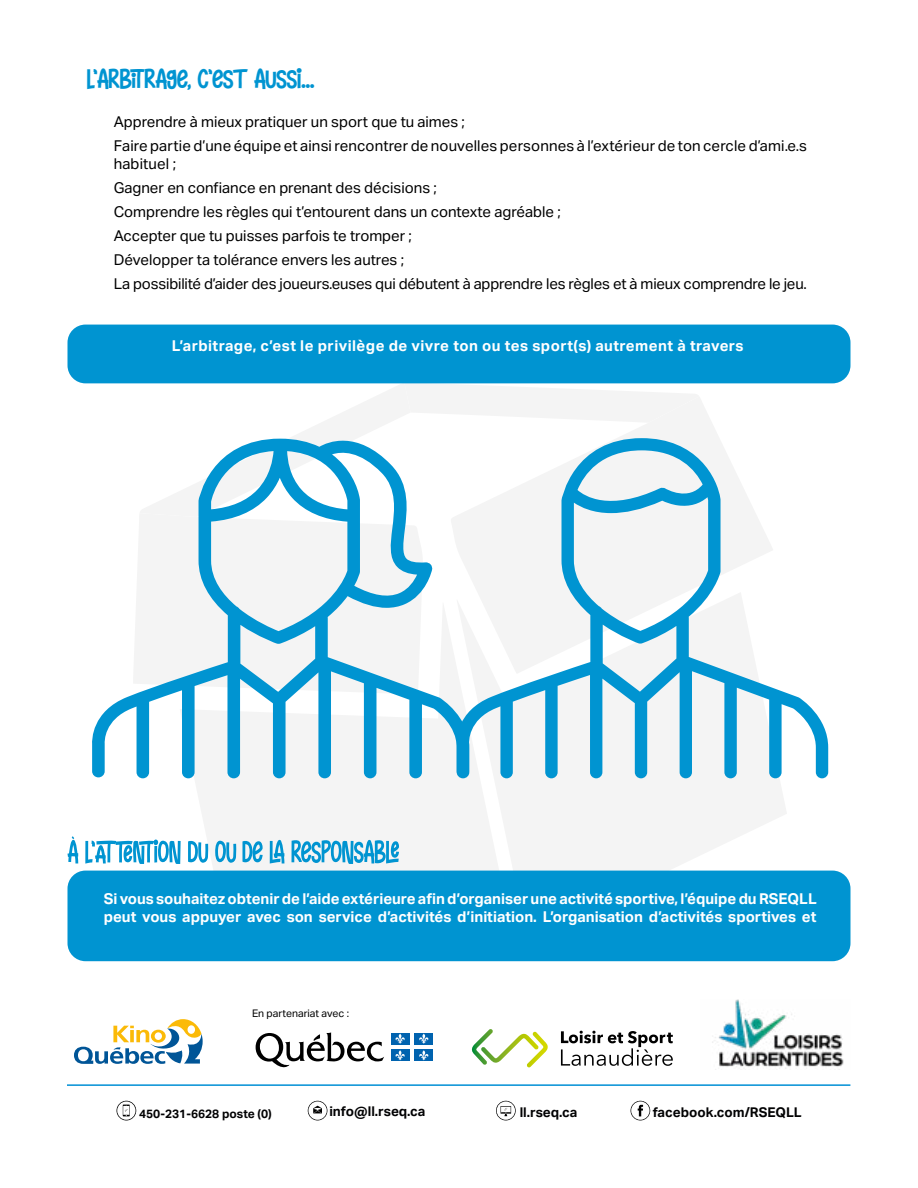
<style>
.page{position:relative;width:918px;height:1188px;background:#fff}
.page>*{position:absolute;margin:0;border:0;box-sizing:border-box;transform-origin:0 0}
.t1{font:27px "Naughty Monster";color:#0094d1}
.t2{font:15px/24px "Aktiv Grotesk";color:#000}
.t3{font:700 15px/18px "Aktiv Grotesk";color:#fff}
.t4{font:700 15px "Aktiv Grotesk";letter-spacing:.03em;color:#fff}
.t5{font:700 13.5px "Aktiv Grotesk";color:#020203}
.t6{font:700 12px "Aktiv Grotesk";color:#020203}
.t7{font:10.5px "Aktiv Grotesk";color:#000}
</style>
<div class="page">
<svg style="left:180px;top:778px;width:277px;height:93px;fill:#f4f4f4"></svg>
<svg style="left:457px;top:778px;width:330px;height:93px;fill:#f4f4f4"></svg>
<svg style="left:699px;top:397px;width:20px;height:41px"></svg>
<svg style="left:139px;top:383px;width:560px;height:55px"></svg>
<svg style="left:92px;top:429px;width:377px;height:349px"></svg>
<svg style="left:456px;top:438px;width:372px;height:340px;fill:#f4f4f4"></svg>
<div style="left:68px;top:871px;width:782px;height:90px;background:#0094d1;border-radius:18px"></div>
<svg style="left:67px;top:836px;width:332px;height:28px"></svg>
<div style="left:68px;top:325px;width:782px;height:58px;background:#0094d1;border-radius:18px"></div>
<hr style="left:67px;top:1084px;width:783px;height:2px;background:#008fd5">
<svg style="left:496px;top:1101px;width:20px;height:19px"></svg>
<svg style="left:308px;top:1101px;width:19px;height:19px"></svg>
<svg style="left:117px;top:1101px;width:19px;height:19px"></svg>
<svg style="left:631px;top:1101px;width:19px;height:19px"></svg>
<svg style="left:256px;top:1032px;width:128px;height:36px"></svg>
<div style="left:391px;top:1033px;width:18px;height:11px;background:#0063af"></div>
<svg style="left:395px;top:1034px;width:10px;height:10px"></svg>
<div style="left:415px;top:1033px;width:18px;height:11px;background:#0063af"></div>
<svg style="left:419px;top:1034px;width:10px;height:10px"></svg>
<div style="left:391px;top:1050px;width:18px;height:11px;background:#0063af"></div>
<svg style="left:395px;top:1050px;width:10px;height:10px"></svg>
<div style="left:415px;top:1050px;width:18px;height:11px;background:#0063af"></div>
<svg style="left:419px;top:1050px;width:10px;height:10px"></svg>
<svg style="left:74px;top:1019px;width:129px;height:45px"></svg>
<img style="left:712px;top:999px;width:132px;height:71px">
<svg style="left:561px;top:1031px;width:112px;height:35px"></svg>
<svg style="left:472px;top:1029px;width:76px;height:38px"></svg>
<h1 class="t1" style="left:87px;top:64px;width:229px">L’ARBITRAGE, C’EST AUSSI...</h1>
<p class="t2" style="left:114px;top:109px;width:695px">Apprendre à mieux pratiquer un sport que tu aimes ;<br>Faire partie d’une équipe et ainsi rencontrer de nouvelles personnes à l’extérieur de ton cercle d’ami.e.s</p>
<p class="t2" style="left:114px;top:151px;width:695px">habituel ;<br>Gagner en confiance en prenant des décisions ;<br>Comprendre les règles qui t’entourent dans un contexte agréable ;<br>Accepter que tu puisses parfois te tromper ;<br>Développer ta tolérance envers les autres ;<br>La possibilité d’aider des joueurs.euses qui débutent à apprendre les règles et à mieux comprendre le jeu.</p>
<p class="t4" style="left:172px;top:337px;width:573px">L’arbitrage, c’est le privilège de vivre ton ou tes sport(s) autrement à travers</p>
<p class="t3" style="left:104px;top:890px;width:715px">Si vous souhaitez obtenir de l’aide extérieure afin d’organiser une activité sportive, l’équipe du RSEQLL peut vous appuyer avec son service d’activités d’initiation. L’organisation d’activités sportives et</p>
<p class="t7" style="left:252px;top:1007px;width:99px">En partenariat avec :</p>
<p class="t6" style="left:139px;top:1106px;width:134px">450-231-6628 poste (0)</p>
<p class="t5" style="left:329px;top:1103px;width:98px">info@ll.rseq.ca</p>
<p class="t5" style="left:520px;top:1104px;width:59px">ll.rseq.ca</p>
<p class="t5" style="left:653px;top:1104px;width:151px">facebook.com/RSEQLL</p>
</div>
